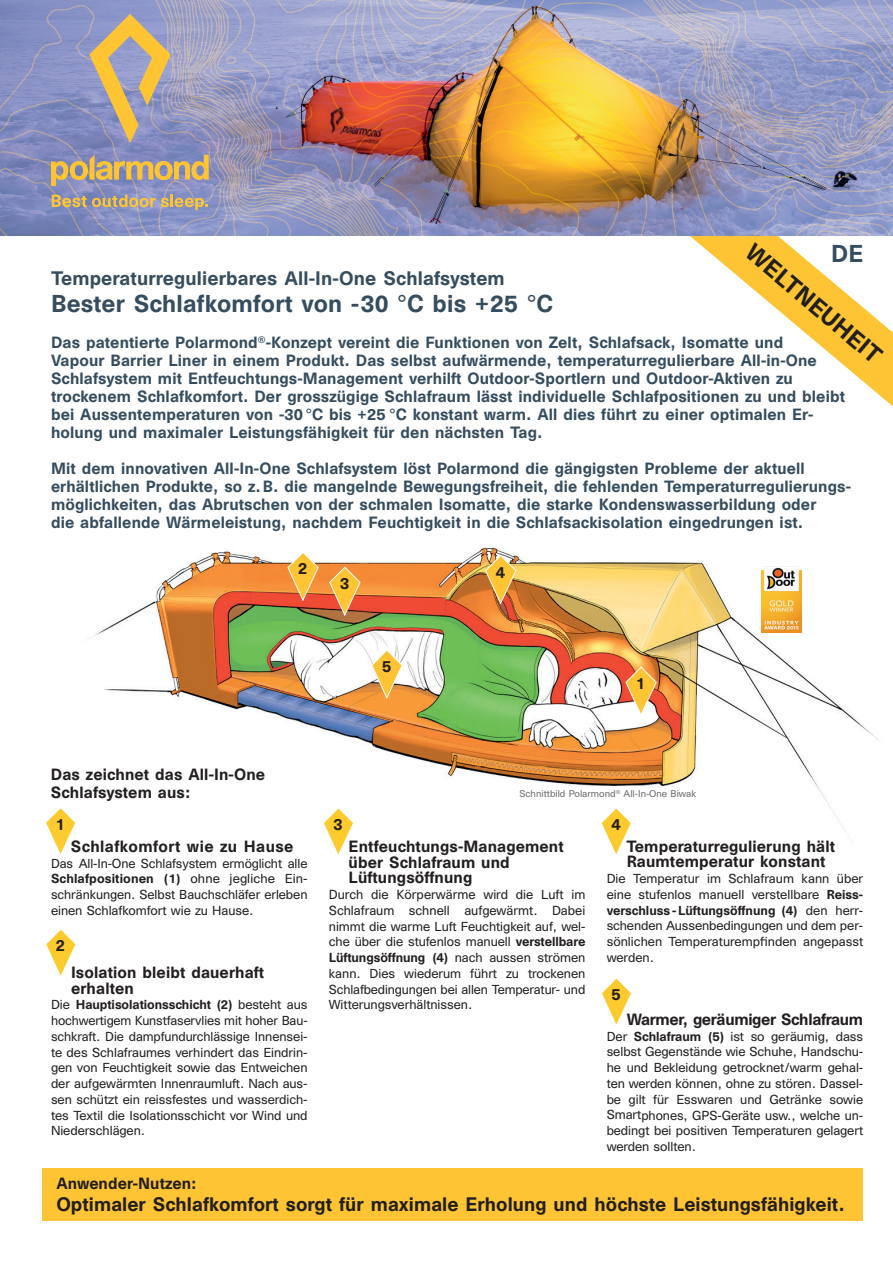
<style>
.page{position:relative;width:893px;height:1263px;background:#fff}
.page>*{position:absolute;margin:0;border:0;box-sizing:border-box;transform-origin:0 0}
.t1{font:500 22.5px "Unica SB";letter-spacing:.01em;color:#364d5f}
.t2{font:500 22.5px "Unica SB";color:#231f20}
.t3{font:500 18px "Unica SB";letter-spacing:.005em;color:#231f20}
.t4{font:500 18px "Unica SB";letter-spacing:.01em;color:#364d5f}
.t5{font:500 15px/18px "Unica SB";letter-spacing:.01em;color:#364d5f}
.t6{font:500 15px/15.8px "Unica SB";letter-spacing:.01em;color:#231f20}
.t7{font:500 15px "Unica SB";letter-spacing:-.02em;color:#231f20}
.t8{font:500 15px "Unica SB";letter-spacing:.03em;color:#231f20}
.t9{font:12.15px/15.8px "Unica SB";color:#231f20}
.t10{font:12px/15.8px "Unica SB";letter-spacing:-.005em;color:#231f20;text-align:justify}
.t11{font:9px "Unica SB";color:#6c6d70}
.s1{font-weight:500}
</style>
<div class="page">
<img style="left:91px;top:547px;width:788px;height:282px">
<img style="left:0;top:0;width:893px;height:407px">
<svg style="left:329px;top:566px;width:32px;height:58px;background:#df9442"></svg>
<svg style="left:625px;top:666px;width:32px;height:58px"></svg>
<svg style="left:46px;top:808px;width:29px;height:46px"></svg>
<svg style="left:322px;top:807px;width:33px;height:48px"></svg>
<svg style="left:287px;top:551px;width:32px;height:59px;background:#eea45b"></svg>
<svg style="left:485px;top:554px;width:32px;height:59px;background:#e39f4a"></svg>
<svg style="left:600px;top:807px;width:33px;height:47px"></svg>
<svg style="left:371px;top:649px;width:32px;height:58px"></svg>
<svg style="left:602px;top:979px;width:29px;height:46px"></svg>
<svg style="left:46px;top:930px;width:30px;height:46px"></svg>
<img style="left:761px;top:567px;width:41px;height:65px">
<div style="left:43px;top:1167px;width:820px;height:53px;background:#fec433"></div>
<svg style="left:690px;top:236px;width:203px;height:170px"></svg>
<h1 class="t2" style="left:758px;top:238px;width:171px;rotate:40deg">WELTNEUHEIT</h1>
<h1 class="t1" style="left:831px;top:239px;width:34px">DE</h1>
<h2 class="t4" style="left:51px;top:267px;width:455px">Temperaturregulierbares All-In-One Schlafsystem</h2>
<h1 class="t1" style="left:51px;top:289px;width:504px">Bester Schlafkomfort von -30 °C bis +25 °C</h1>
<p class="t5" style="left:51px;top:334px;width:795px">Das patentierte Polarmond<sup>®</sup>-Konzept vereint die Funktionen von Zelt, Schlafsack, Isomatte und<br>Vapour Barrier Liner in einem Produkt. Das selbst aufwärmende, temperaturregulierbare All-in-One Schlafsystem mit Entfeuchtungs-Management verhilft Outdoor-Sportlern und Outdoor-Aktiven zu trockenem Schlafkomfort. Der grosszügige Schlafraum lässt individuelle Schlafpositionen zu und bleibt bei Aussentemperaturen von -30 °C bis +25 °C konstant warm. All dies führt zu einer optimalen Er&shy;holung und maximaler Leistungsfähigkeit für den nächsten Tag.</p>
<p class="t5" style="left:51px;top:460px;width:801px">Mit dem innovativen All-In-One Schlafsystem löst Polarmond die gängigsten Probleme der aktuell erhältlichen Produkte, so z.B. die mangelnde Bewegungsfreiheit, die fehlenden Temperaturregulierungs&shy;möglichkeiten, das Abrutschen von der schmalen Isomatte, die starke Kondenswasserbildung oder<br>die abfallende Wärmeleistung, nachdem Feuchtigkeit in die Schlafsackisolation eingedrungen ist.</p>
<p class="t6" style="left:298px;top:562px;width:11px">2</p>
<p class="t6" style="left:496px;top:565px;width:11px">4</p>
<p class="t6" style="left:340px;top:577px;width:11px">3</p>
<p class="t6" style="left:51px;top:766px;width:216px;line-height:18px">Das zeichnet das All-In-One<br>Schlafsystem aus:</p>
<p class="t6" style="left:56px;top:817px;width:11px">1</p>
<p class="t6" style="left:334px;top:817px;width:11px">3</p>
<p class="t6" style="left:382px;top:660px;width:11px">5</p>
<p class="t6" style="left:636px;top:677px;width:11px">1</p>
<p class="t11" style="left:519px;top:788px;width:178px">Schnittbild Polarmond<sup>®</sup> All-In-One Biwak</p>
<p class="t6" style="left:611px;top:817px;width:11px">4</p>
<p class="t8" style="left:71px;top:837px;width:224px">Schlafkomfort wie zu Hause</p>
<p class="t10" style="left:51px;top:856px;width:258px">Das All-In-One Schlafsystem ermöglicht alle <span class="s1">Schlafpositionen (1)</span> ohne jegliche Ein&shy;schränkungen. Selbst Bauchschläfer erleben einen Schlafkomfort wie zu Hause.</p>
<p class="t6" style="left:56px;top:939px;width:11px">2</p>
<p class="t6" style="left:71px;top:965px;width:195px">Isolation bleibt dauerhaft erhalten</p>
<p class="t10" style="left:51px;top:997px;width:258px">Die <span class="s1">Hauptisolationsschicht (2)</span> besteht aus hochwertigem Kunstfaservlies mit hoher Bau&shy;schkraft. Die dampfundurchlässige Innensei&shy;te des Schlafraumes verhindert das Eindrin&shy;gen von Feuchtigkeit sowie das Entweichen der aufgewärmten Innenraumluft. Nach aus&shy;sen schützt ein reissfestes und wasserdich&shy;tes Textil die Isolationsschicht vor Wind und Niederschlägen.</p>
<p class="t6" style="left:349px;top:839px;width:217px">Entfeuchtungs-Management über Schlafraum und<br>Lüftungsöffnung</p>
<p class="t9" style="left:329px;top:887px;width:258px">Durch die Körperwärme wird die Luft im<br>Schlafraum schnell aufgewärmt. Dabei</p>
<p class="t10" style="left:329px;top:919px;width:258px">nimmt die warme Luft Feuchtigkeit auf, wel&shy;che über die stufenlos manuell <span class="s1">verstellbare Lüftungsöffnung (4)</span> nach aussen strömen kann. Dies wiederum führt zu trockenen Schlafbedingungen bei allen Temperatur- und Witterungsverhältnissen.</p>
<p class="t6" style="left:626px;top:839px;width:210px">Temperaturregulierung hält<br>Raumtemperatur konstant</p>
<p class="t10" style="left:607px;top:871px;width:258px">Die Temperatur im Schlafraum kann über eine stufenlos manuell verstellbare <span class="s1">Reiss&shy;verschluss - Lüftungsöffnung (4)</span> den herr&shy;schenden Aussenbedingungen und dem per&shy;sönlichen Temperaturempfinden angepasst werden.</p>
<p class="t6" style="left:612px;top:988px;width:11px">5</p>
<p class="t7" style="left:627px;top:1010px;width:238px">Warmer, geräumiger Schlafraum</p>
<p class="t10" style="left:607px;top:1029px;width:258px">Der <span class="s1">Schlafraum (5)</span> ist so geräumig, dass selbst Gegenstände wie Schuhe, Handschu&shy;he und Bekleidung getrocknet/warm gehal&shy;ten werden können, ohne zu stören. Dassel&shy;be gilt für Esswaren und Getränke sowie Smartphones, GPS-Geräte usw., welche un&shy;bedingt bei positiven Temperaturen gelagert werden sollten.</p>
<p class="t6" style="left:56px;top:1176px;width:142px">Anwender-Nutzen:</p>
<h2 class="t3" style="left:56px;top:1193px;width:790px">Optimaler Schlafkomfort sorgt für maximale Erholung und höchste Leistungsfähigkeit.</h2>
</div>
